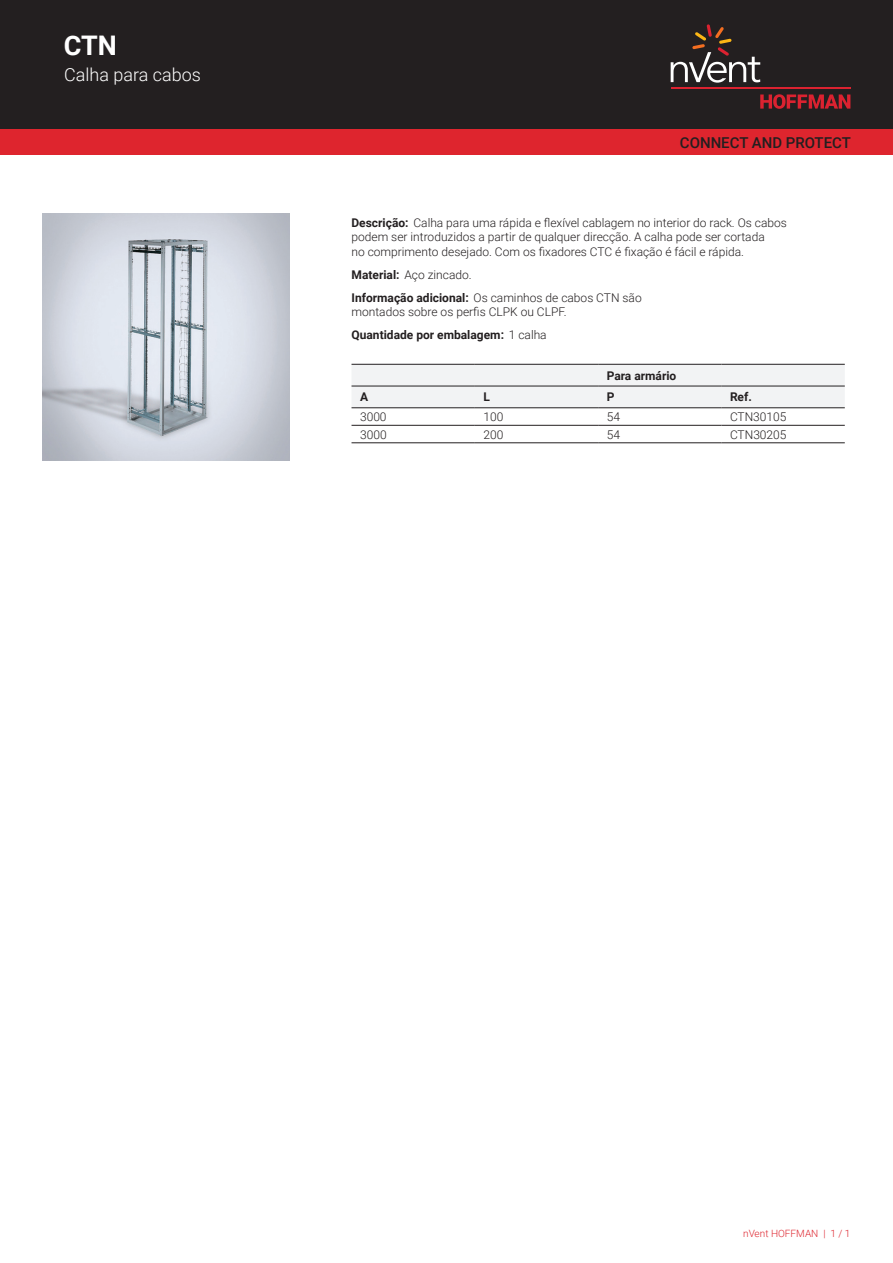
<style>
.page{position:relative;width:893px;height:1263px;background:#fff}
.page>*{position:absolute;margin:0;border:0;box-sizing:border-box;transform-origin:0 0}
.t1{font:700 27px "Roboto";color:#fff}
.t2{font:300 18px "Roboto";color:#fff}
.t3{font:500 15px "Roboto";color:#231f20}
.t4{font:300 12px/14.4px "Roboto";color:#231f20}
.t5{font:700 12px "Roboto";color:#231f20}
.t6{font:300 10.05px "Roboto";color:#de252e}
.s1{font-weight:700}
</style>
<div class="page">
<div style="left:0;top:0;width:893px;height:129px;background:#231f20"></div>
<svg style="left:760px;top:94px;width:90px;height:15px"></svg>
<hr style="left:671px;top:88px;width:179px;height:1px;background:#db2230">
<svg style="left:671px;top:24px;width:89px;height:59px"></svg>
<div style="left:0;top:129px;width:893px;height:26px;background:#de252e"></div>
<div style="left:351px;top:365px;width:494px;height:42px;background:#f2f3f4"></div>
<hr style="left:351px;top:364px;width:124px;height:1px;background:#231f20">
<hr style="left:475px;top:364px;width:123px;height:1px;background:#231f20">
<hr style="left:598px;top:364px;width:123px;height:1px;background:#231f20">
<hr style="left:721px;top:364px;width:124px;height:1px;background:#231f20">
<hr style="left:351px;top:425px;width:124px;height:1px;background:#231f20">
<hr style="left:475px;top:425px;width:123px;height:1px;background:#231f20">
<hr style="left:598px;top:425px;width:123px;height:1px;background:#231f20">
<hr style="left:721px;top:425px;width:124px;height:1px;background:#231f20">
<hr style="left:351px;top:442px;width:124px;height:1px;background:#231f20">
<hr style="left:475px;top:442px;width:123px;height:1px;background:#231f20">
<hr style="left:598px;top:442px;width:123px;height:1px;background:#231f20">
<hr style="left:721px;top:442px;width:124px;height:1px;background:#231f20">
<hr style="left:351px;top:386px;width:124px;height:1px;background:#231f20">
<hr style="left:475px;top:386px;width:123px;height:1px;background:#231f20">
<hr style="left:598px;top:386px;width:123px;height:1px;background:#231f20">
<hr style="left:721px;top:386px;width:124px;height:1px;background:#231f20">
<hr style="left:351px;top:407px;width:124px;height:1px;background:#231f20">
<hr style="left:475px;top:407px;width:123px;height:1px;background:#231f20">
<hr style="left:598px;top:407px;width:123px;height:1px;background:#231f20">
<hr style="left:721px;top:407px;width:124px;height:1px;background:#231f20">
<img style="left:43px;top:213px;width:246px;height:247px">
<h1 class="t1" style="left:64px;top:27px;width:55px">CTN</h1>
<h2 class="t2" style="left:64px;top:62px;width:138px">Calha para cabos</h2>
<p class="t3" style="left:680px;top:132px;width:173px">CONNECT AND PROTECT</p>
<p class="t4" style="left:351px;top:215px;width:437px"><span class="s1">Descrição:</span> Calha para uma rápida e flexível cablagem no interior do rack. Os cabos podem ser introduzidos a partir de qualquer direcção. A calha pode ser cortada<br>no comprimento desejado. Com os fixadores CTC é fixação é fácil e rápida.</p>
<p class="t4" style="left:351px;top:262px;width:292px;line-height:23px"><span class="s1">Material:</span> Aço zincado.<br><span class="s1">Informação adicional:</span> Os caminhos de cabos CTN são</p>
<p class="t4" style="left:351px;top:300px;width:217px;line-height:23px">montados sobre os perfis CLPK ou CLPF.<br><span class="s1">Quantidade por embalagem:</span> 1 calha</p>
<p class="t5" style="left:607px;top:367px;width:71px">Para armário</p>
<p class="t5" style="left:360px;top:389px;width:10px">A</p>
<p class="t5" style="left:483px;top:389px;width:8px">L</p>
<p class="t5" style="left:607px;top:389px;width:9px">P</p>
<p class="t5" style="left:730px;top:389px;width:23px">Ref.</p>
<p class="t4" style="left:360px;top:409px;width:28px">3000</p>
<p class="t4" style="left:483px;top:409px;width:21px">100</p>
<p class="t4" style="left:607px;top:409px;width:15px">54</p>
<p class="t4" style="left:730px;top:409px;width:58px">CTN30105</p>
<p class="t4" style="left:360px;top:427px;width:28px">3000</p>
<p class="t4" style="left:483px;top:427px;width:21px">200</p>
<p class="t4" style="left:607px;top:427px;width:15px">54</p>
<p class="t4" style="left:730px;top:427px;width:58px">CTN30205</p>
<p class="t6" style="left:743px;top:1226px;width:109px">nVent HOFFMAN | 1 / 1</p>
</div>
